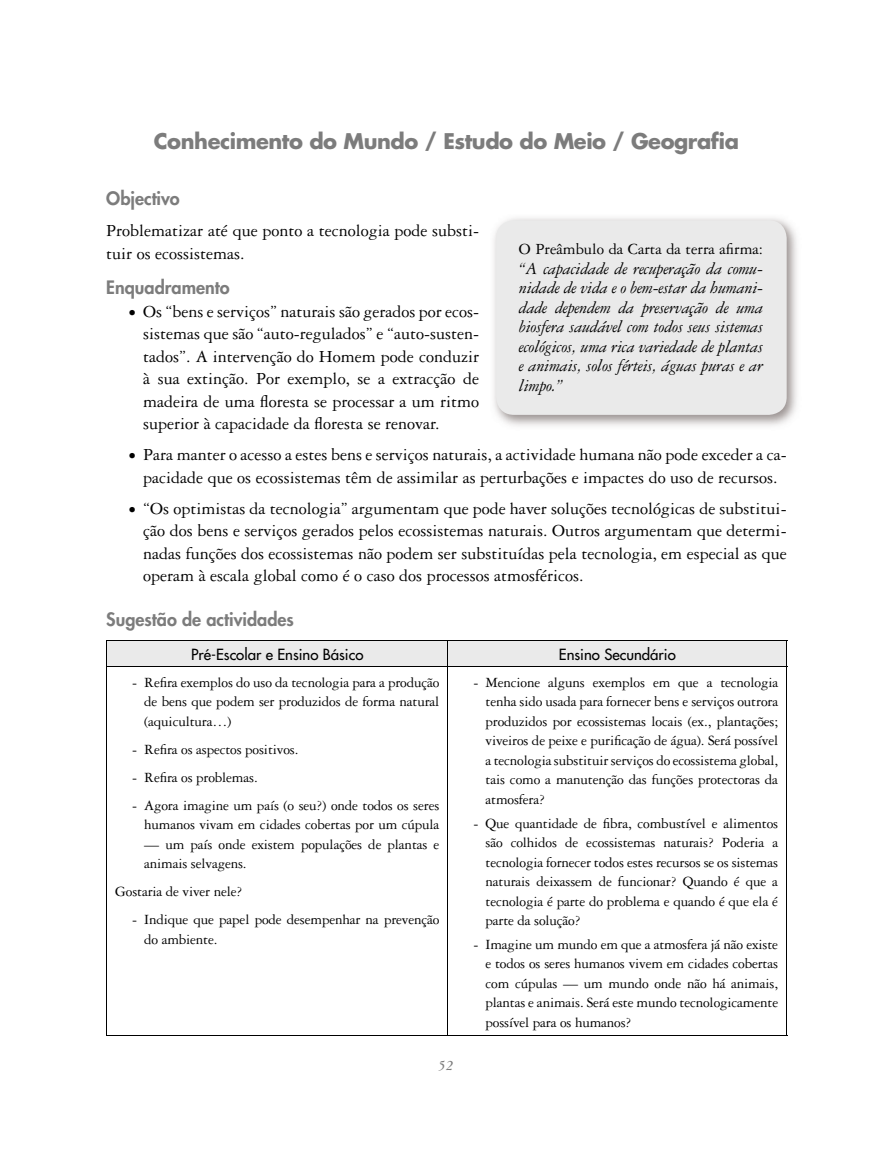
<style>
.page{position:relative;width:893px;height:1157px;background:#fff}
.page>*{position:absolute;margin:0;border:0;box-sizing:border-box;transform-origin:0 0}
.t1{font:700 21px "Futura";letter-spacing:-.02em;color:#7c7c7c}
.t2{font:18px/22.5px "Garamond Three";color:#000;text-align:justify}
.t3{font:italic 18px/19.5px "Garamond Three";letter-spacing:-.01em;color:#000;text-align:justify}
.t4{font:800 18px "Futura";color:#7c7c7c}
.t5{font:16.5px "Garamond Three";color:#000}
.t6{font:15px/19.5px "Garamond Three";letter-spacing:-.01em;color:#000;text-align:justify}
.t7{font:15px "Futura";color:#000}
.t8{font:italic 700 15px "Garamond Three";color:#7c7c7c}
</style>
<div class="page">
<hr style="left:106px;top:640px;width:342px;height:1px;background:#000">
<hr style="left:448px;top:640px;width:339px;height:1px;background:#000">
<div style="left:106px;top:641px;width:681px;height:25px;background:#eaeaea"></div>
<hr style="left:106px;top:666px;width:342px;height:1px;background:#000">
<hr style="left:106px;top:666px;width:1px;height:368px;background:#000">
<hr style="left:448px;top:666px;width:339px;height:1px;background:#000">
<hr style="left:448px;top:666px;width:1px;height:368px;background:#000">
<hr style="left:786px;top:666px;width:1px;height:368px;background:#000">
<hr style="left:106px;top:1034px;width:342px;height:1px;background:#000">
<hr style="left:448px;top:1034px;width:339px;height:1px;background:#000">
<img style="left:494px;top:218px;width:303px;height:208px">
<div style="left:496px;top:220px;width:291px;height:195px;background:#eaeaea;border-radius:18px"></div>
<h1 class="t1" style="left:154px;top:126px;width:587px">Conhecimento do Mundo / Estudo do Meio / Geografia</h1>
<p class="t4" style="left:106px;top:186px;width:75px">Objectivo</p>
<p class="t2" style="left:106px;top:219px;width:374px">Problematizar até que ponto a tecnologia pode substi&shy;tuir os ecossistemas.</p>
<p class="t4" style="left:106px;top:275px;width:125px">Enquadramento</p>
<p class="t2" style="left:143px;top:300px;width:337px;text-indent:-14px">❖ Os “bens e serviços” naturais são gerados por ecos&shy;sistemas que são “auto-regulados” e “auto-susten&shy;tados”. A intervenção do Homem pode conduzir à sua extinção. Por exemplo, se a extracção de madeira de uma floresta se processar a um ritmo superior à capacidade da floresta se renovar.</p>
<p class="t2" style="left:129px;top:443px;width:659px;text-align:center">❖ Para manter o acesso a estes bens e serviços naturais, a actividade humana não pode exceder a ca&shy;pacidade que os ecossistemas têm de assimilar as perturbações e impactes do uso de recursos.</p>
<p class="t2" style="left:143px;top:497px;width:645px;text-indent:-14px">❖ “Os optimistas da tecnologia” argumentam que pode haver soluções tecnológicas de substitui&shy;ção dos bens e serviços gerados pelos ecossistemas naturais. Outros argumentam que determi&shy;nadas funções dos ecossistemas não podem ser substituídas pela tecnologia, em especial as que operam à escala global como é o caso dos processos atmosféricos.</p>
<p class="t4" style="left:106px;top:607px;width:189px">Sugestão de actividades</p>
<p class="t7" style="left:191px;top:644px;width:174px">Pré-Escolar e Ensino Básico</p>
<p class="t7" style="left:559px;top:644px;width:118px">Ensino Secundário</p>
<p class="t6" style="left:144px;top:672px;width:297px;text-indent:-12px">- Refira exemplos do uso da tecnologia para a produção de bens que podem ser produzidos de forma natural (aquicultura…)</p>
<p class="t6" style="left:132px;top:739px;width:168px">- Refira os aspectos positivos.</p>
<p class="t6" style="left:132px;top:767px;width:127px">- Refira os problemas.</p>
<p class="t6" style="left:132px;top:795px;width:309px;text-align:right">- Agora imagine um país (o seu?) onde todos os seres humanos vivam em cidades cobertas por um cúpula</p>
<p class="t6" style="left:144px;top:834px;width:297px">— um país onde existem populações de plantas e animais selvagens.</p>
<p class="t6" style="left:115px;top:882px;width:129px">Gostaria de viver nele?</p>
<p class="t6" style="left:144px;top:910px;width:297px;text-indent:-12px">- Indique que papel pode desempenhar na prevenção do ambiente.</p>
<p class="t5" style="left:519px;top:240px;width:246px">O Preâmbulo da Carta da terra afirma:</p>
<p class="t3" style="left:519px;top:259px;width:246px">“A capacidade de recuperação da comu&shy;nidade de vida e o bem-estar da humani&shy;dade dependem da preservação de uma biosfera saudável com todos seus sistemas ecológicos, uma rica variedade de plantas e animais, solos férteis, águas puras e ar limpo.”</p>
<p class="t6" style="left:485px;top:672px;width:294px;text-indent:-12px">- Mencione alguns exemplos em que a tecnologia tenha sido usada para fornecer bens e serviços outrora produzidos por ecossistemas locais (ex., plantações; viveiros de peixe e purificação de água). Será possível a tecnologia substituir serviços do ecossistema global, tais como a manutenção das funções protectoras da atmosfera?</p>
<p class="t6" style="left:485px;top:813px;width:294px;text-indent:-12px">- Que quantidade de fibra, combustível e alimentos são colhidos de ecossistemas naturais? Poderia a tecnologia fornecer todos estes recursos se os sistemas naturais deixassem de funcionar? Quando é que a tecnologia é parte do problema e quando é que ela é parte da solução?</p>
<p class="t6" style="left:485px;top:934px;width:294px;text-indent:-12px">- Imagine um mundo em que a atmosfera já não existe e todos os seres humanos vivem em cidades cobertas com cúpulas — um mundo onde não há animais, plantas e animais. Será este mundo tecnologicamente possível para os humanos?</p>
<p class="t8" style="left:439px;top:1057px;width:16px">52</p>
</div>
